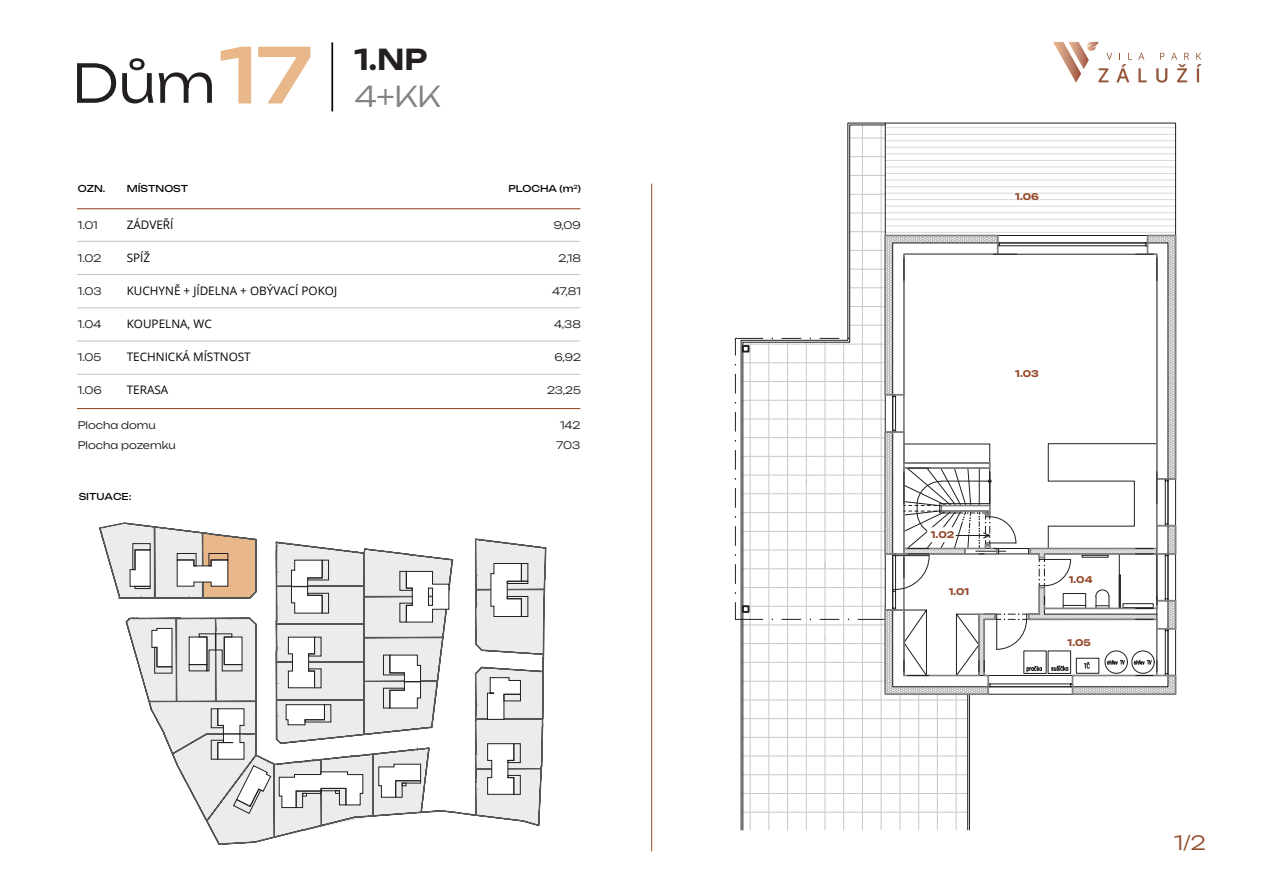
<style>
.page{position:relative;width:1263px;height:893px;background:#fff}
.page>*{position:absolute;margin:0;border:0;box-sizing:border-box;transform-origin:0 0}
.t1{font:52.8px "Unbounded";color:#231f20}
.t2{font:28.5px "Unbounded";color:#231f20}
.t3{font:28.5px "Unbounded";color:#808285}
.t4{font:19.5px "Unbounded";color:#964b2c}
.t5{font:11.7px "Open Sans";color:#020304}
.t6{font:10.35px/19.5px "Unbounded";color:#231f20}
.t7{font:9.45px "Unbounded";color:#020304}
.t8{font:9.15px "Unbounded";color:#964b2c}
.s1{font-size:75.75px;color:#e8b78a}
</style>
<div class="page">
<hr style="left:77px;top:208px;width:503px;height:1px;background:#964b2c">
<hr style="left:77px;top:408px;width:503px;height:1px;background:#964b2c">
<hr style="left:77px;top:241px;width:503px;height:1px;background:#bfc1c3">
<hr style="left:77px;top:274px;width:503px;height:1px;background:#bfc1c3">
<hr style="left:77px;top:308px;width:503px;height:1px;background:#bfc1c3">
<hr style="left:77px;top:341px;width:503px;height:1px;background:#bfc1c3">
<hr style="left:77px;top:374px;width:503px;height:1px;background:#bfc1c3">
<svg style="left:1138px;top:53px;width:6px;height:7px"></svg>
<svg style="left:1053px;top:42px;width:79px;height:41px"></svg>
<svg style="left:1138px;top:68px;width:9px;height:14px"></svg>
<svg style="left:1156px;top:53px;width:33px;height:30px"></svg>
<svg style="left:1196px;top:53px;width:5px;height:29px"></svg>
<hr style="left:331px;top:42px;width:2px;height:69px;background:#020304">
<hr style="left:651px;top:184px;width:1px;height:667px;background:#964b2c">
<hr style="left:900px;top:694px;width:1px;height:136px;background:#c7c8ca">
<hr style="left:918px;top:694px;width:1px;height:136px;background:#c7c8ca">
<hr style="left:937px;top:694px;width:1px;height:136px;background:#c7c8ca">
<hr style="left:956px;top:694px;width:1px;height:136px;background:#c7c8ca">
<hr style="left:743px;top:812px;width:225px;height:1px;background:#c7c8ca">
<hr style="left:743px;top:793px;width:225px;height:1px;background:#c7c8ca">
<hr style="left:743px;top:774px;width:225px;height:1px;background:#c7c8ca">
<hr style="left:743px;top:756px;width:225px;height:1px;background:#c7c8ca">
<hr style="left:743px;top:737px;width:225px;height:1px;background:#c7c8ca">
<hr style="left:743px;top:718px;width:225px;height:1px;background:#c7c8ca">
<hr style="left:743px;top:700px;width:225px;height:1px;background:#c7c8ca">
<hr style="left:885px;top:232px;width:290px;height:1px;background:#d9d9da">
<hr style="left:885px;top:226px;width:290px;height:1px;background:#d9d9da">
<hr style="left:885px;top:219px;width:290px;height:1px;background:#d9d9da">
<hr style="left:885px;top:213px;width:290px;height:1px;background:#d9d9da">
<hr style="left:885px;top:206px;width:290px;height:1px;background:#d9d9da">
<hr style="left:885px;top:199px;width:290px;height:1px;background:#d9d9da">
<hr style="left:885px;top:193px;width:290px;height:1px;background:#d9d9da">
<hr style="left:885px;top:186px;width:290px;height:1px;background:#d9d9da">
<hr style="left:885px;top:180px;width:290px;height:1px;background:#d9d9da">
<hr style="left:885px;top:173px;width:290px;height:1px;background:#d9d9da">
<hr style="left:885px;top:167px;width:290px;height:1px;background:#d9d9da">
<hr style="left:885px;top:160px;width:290px;height:1px;background:#d9d9da">
<hr style="left:885px;top:154px;width:290px;height:1px;background:#d9d9da">
<hr style="left:885px;top:147px;width:290px;height:1px;background:#d9d9da">
<hr style="left:885px;top:141px;width:290px;height:1px;background:#d9d9da">
<hr style="left:885px;top:134px;width:290px;height:1px;background:#d9d9da">
<hr style="left:885px;top:127px;width:290px;height:1px;background:#d9d9da">
<svg style="left:734px;top:337px;width:6px;height:19px"></svg>
<svg style="left:735px;top:374px;width:1px;height:19px"></svg>
<svg style="left:735px;top:412px;width:1px;height:19px"></svg>
<svg style="left:735px;top:450px;width:1px;height:19px"></svg>
<svg style="left:735px;top:488px;width:1px;height:19px"></svg>
<svg style="left:735px;top:526px;width:1px;height:19px"></svg>
<svg style="left:735px;top:564px;width:1px;height:19px"></svg>
<svg style="left:734px;top:602px;width:6px;height:18px"></svg>
<hr style="left:967px;top:694px;width:1px;height:136px;background:#231f20">
<hr style="left:969px;top:694px;width:1px;height:136px;background:#231f20">
<svg style="left:742px;top:124px;width:144px;height:707px"></svg>
<div style="left:742px;top:345px;width:7px;height:7px;border:2px solid #231f20"></div>
<div style="left:742px;top:605px;width:7px;height:8px;border:2px solid #231f20"></div>
<svg style="left:858px;top:234px;width:319px;height:462px"></svg>
<svg style="left:99px;top:373px;width:449px;height:472px"></svg>
<h1 class="t1" style="left:72px;top:41px;width:242px">Dům<span class="s1">17</span></h1>
<h2 class="t2" style="left:355px;top:36px;width:75px">1.NP</h2>
<h2 class="t3" style="left:355px;top:73px;width:87px">4+KK</h2>
<p class="t7" style="left:78px;top:181px;width:29px">OZN.</p>
<p class="t7" style="left:127px;top:181px;width:63px">MÍSTNOST</p>
<p class="t7" style="left:508px;top:181px;width:74px">PLOCHA (m<sup>2</sup>)</p>
<p class="t5" style="left:127px;top:217px;width:48px">ZÁDVEŘÍ</p>
<p class="t5" style="left:127px;top:250px;width:25px">SPÍŽ</p>
<p class="t5" style="left:127px;top:283px;width:212px">KUCHYNĚ + JÍDELNA + OBÝVACÍ POKOJ</p>
<p class="t5" style="left:127px;top:316px;width:87px">KOUPELNA, WC</p>
<p class="t5" style="left:127px;top:349px;width:126px">TECHNICKÁ MÍSTNOST</p>
<p class="t5" style="left:127px;top:382px;width:43px">TERASA</p>
<p class="t6" style="left:78px;top:215px;width:22px">1.01</p>
<p class="t6" style="left:78px;top:248px;width:25px">1.02</p>
<p class="t6" style="left:78px;top:281px;width:25px">1.03</p>
<p class="t6" style="left:78px;top:314px;width:25px">1.04</p>
<p class="t6" style="left:78px;top:347px;width:25px">1.05</p>
<p class="t6" style="left:78px;top:380px;width:25px">1.06</p>
<p class="t6" style="left:78px;top:415px;width:99px">Plocha domu<br>Plocha pozemku</p>
<p class="t7" style="left:79px;top:489px;width:54px">SITUACE:</p>
<p class="t6" style="left:554px;top:215px;width:29px">9,09</p>
<p class="t6" style="left:558px;top:248px;width:24px">2,18</p>
<p class="t6" style="left:552px;top:281px;width:30px">47,81</p>
<p class="t6" style="left:554px;top:314px;width:28px">4,38</p>
<p class="t6" style="left:554px;top:347px;width:28px">6,92</p>
<p class="t6" style="left:547px;top:380px;width:35px">23,25</p>
<p class="t6" style="left:556px;top:415px;width:25px;text-align:center">142<br>703</p>
<p class="t8" style="left:1015px;top:189px;width:25px">1.06</p>
<p class="t8" style="left:1015px;top:366px;width:25px">1.03</p>
<p class="t8" style="left:931px;top:527px;width:25px">1.02</p>
<p class="t8" style="left:949px;top:584px;width:22px">1.01</p>
<p class="t8" style="left:1069px;top:573px;width:25px">1.04</p>
<p class="t8" style="left:1067px;top:636px;width:25px">1.05</p>
<h3 class="t4" style="left:1174px;top:827px;width:33px">1/2</h3>
</div>
